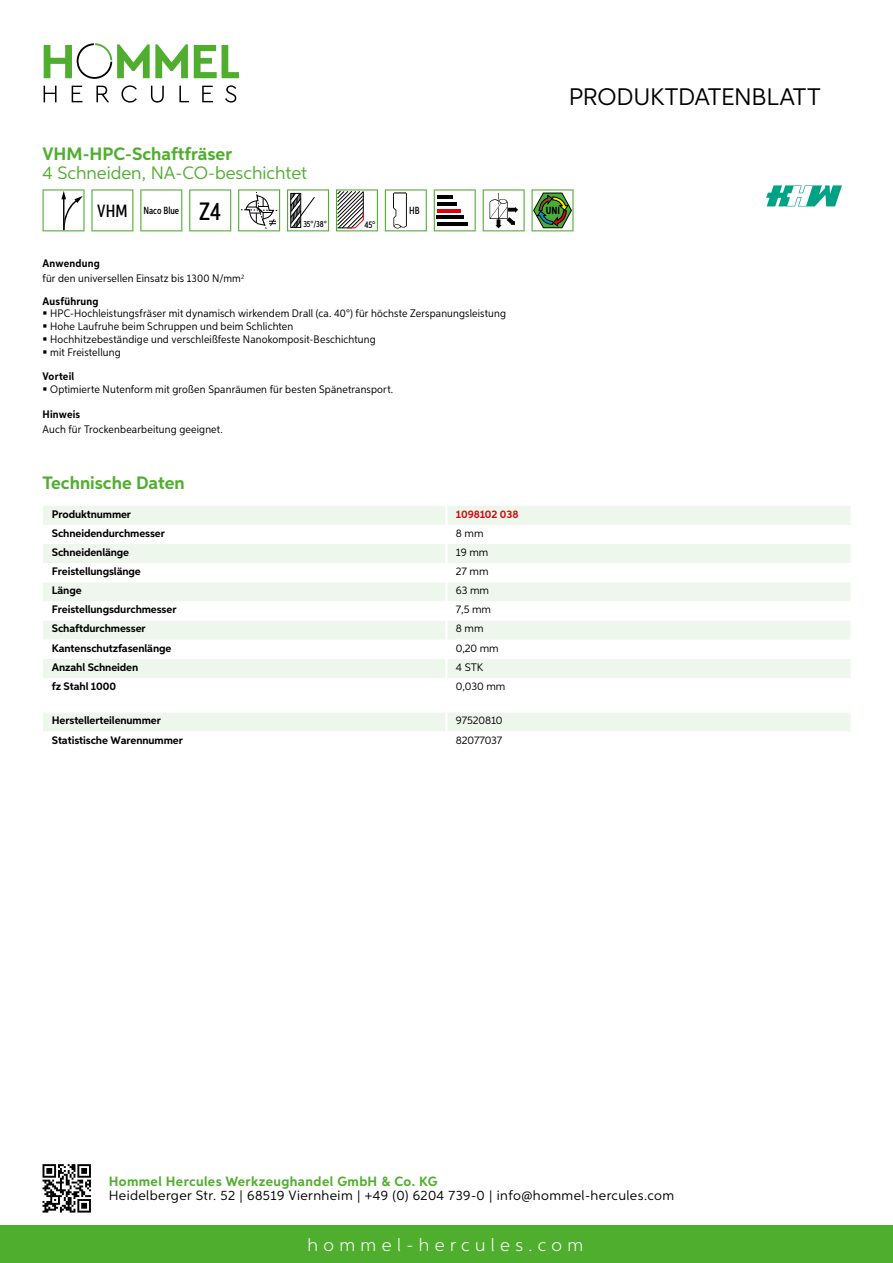
<style>
.page{position:relative;width:893px;height:1263px;background:#fff}
.page>*{position:absolute;margin:0;border:0;box-sizing:border-box;transform-origin:0 0}
.t1{font:500 25.2px "Aspira XX Nar";color:#000}
.t2{font:24px "Aspira";letter-spacing:-.01em;color:#000}
.t3{font:700 18px "Aspira";color:#50ae2f}
.t4{font:18px "Aspira";color:#50ae2f}
.t5{font:300 18px "Aspira";letter-spacing:.3em;color:#fff}
.t6{font:13.5px "Aspira";letter-spacing:.03em;color:#000}
.t7{font:700 13.5px "Aspira";letter-spacing:.03em;color:#50ae2f}
.t8{font:10.95px/12.8px "Aspira Nar";letter-spacing:.015em;color:#000}
.t9{font:700 10.95px "Aspira";letter-spacing:-.01em;color:#000}
.t10{font:10.95px "Aspira";letter-spacing:-.01em;color:#000}
.t11{font:700 10.95px "Aspira Nar";letter-spacing:.02em;color:#000}
.t12{font:700 10.95px "Aspira";letter-spacing:-.01em;color:#cd1013}
.t13{font:500 10.35px "Aspira XX Nar";color:#000}
.t14{font:700 10.35px "Aspira XX Nar";color:#000}
.t15{font:500 9.6px "Aspira XX Nar";color:#000}
.t16{font:500 8.85px "Aspira XX Nar";color:#000}
.s1{font-size:17.85px}
.s2{font-weight:700}
</style>
<div class="page">
<div style="left:0;top:1226px;width:893px;height:37px;background:#50ae2f"></div>
<svg style="left:43px;top:1164px;width:48px;height:48px"></svg>
<svg style="left:194px;top:45px;width:45px;height:33px"></svg>
<svg style="left:44px;top:43px;width:144px;height:36px"></svg>
<svg style="left:44px;top:86px;width:13px;height:16px"></svg>
<svg style="left:72px;top:86px;width:10px;height:16px"></svg>
<svg style="left:96px;top:86px;width:13px;height:16px"></svg>
<svg style="left:121px;top:85px;width:16px;height:18px"></svg>
<svg style="left:151px;top:86px;width:13px;height:17px"></svg>
<svg style="left:179px;top:86px;width:10px;height:16px"></svg>
<svg style="left:202px;top:86px;width:11px;height:16px"></svg>
<svg style="left:225px;top:85px;width:11px;height:18px"></svg>
<div style="left:43px;top:506px;width:807px;height:19px;background:#eef7eb"></div>
<svg style="left:43px;top:544px;width:807px;height:134px;fill:#eef7eb"></svg>
<hr style="left:445px;top:506px;width:3px;height:19px;background:#fff">
<hr style="left:445px;top:544px;width:3px;height:19px;background:#fff">
<hr style="left:445px;top:563px;width:3px;height:19px;background:#fff">
<hr style="left:445px;top:582px;width:3px;height:19px;background:#fff">
<hr style="left:445px;top:601px;width:3px;height:20px;background:#fff">
<hr style="left:445px;top:621px;width:3px;height:19px;background:#fff">
<hr style="left:445px;top:640px;width:3px;height:19px;background:#fff">
<hr style="left:445px;top:659px;width:3px;height:19px;background:#fff">
<div style="left:43px;top:713px;width:807px;height:18px;background:#eef7eb"></div>
<svg style="left:43px;top:189px;width:42px;height:42px"></svg>
<svg style="left:91px;top:189px;width:42px;height:42px"></svg>
<svg style="left:140px;top:189px;width:42px;height:42px"></svg>
<svg style="left:189px;top:189px;width:42px;height:42px"></svg>
<svg style="left:238px;top:189px;width:42px;height:42px"></svg>
<svg style="left:287px;top:189px;width:42px;height:42px"></svg>
<svg style="left:336px;top:189px;width:42px;height:42px"></svg>
<svg style="left:385px;top:189px;width:42px;height:42px"></svg>
<svg style="left:434px;top:189px;width:42px;height:42px"></svg>
<hr style="left:437px;top:196px;width:16px;height:3px;background:#000">
<hr style="left:437px;top:202px;width:20px;height:4px;background:#000">
<hr style="left:437px;top:209px;width:23px;height:3px;background:#e3000b">
<hr style="left:437px;top:216px;width:27px;height:3px;background:#000">
<hr style="left:437px;top:222px;width:31px;height:4px;background:#000">
<svg style="left:483px;top:189px;width:42px;height:42px"></svg>
<svg style="left:532px;top:189px;width:42px;height:42px"></svg>
<svg style="left:766px;top:185px;width:76px;height:21px"></svg>
<h2 class="t2" style="left:569px;top:82px;width:253px">Produktdatenblatt</h2>
<h3 class="t3" style="left:43px;top:142px;width:191px">VHM-HPC-Schaftfräser</h3>
<h3 class="t4" style="left:43px;top:162px;width:266px">4 Schneiden, NA-CO-beschichtet</h3>
<p class="t13" style="left:97px;top:204px;width:83px"><span class="s1">VHM</span> Naco Blue</p>
<h1 class="t1" style="left:199px;top:196px;width:23px">Z4</h1>
<p class="t16" style="left:303px;top:219px;width:25px">35°/38°</p>
<p class="t15" style="left:364px;top:219px;width:13px">45°</p>
<p class="t13" style="left:409px;top:204px;width:12px">HB</p>
<p class="t14" style="left:546px;top:205px;width:16px">UNI</p>
<p class="t8" style="left:43px;top:256px;width:203px;line-height:15.1px"><span class="s2">Anwendung<br></span>für den universellen Einsatz bis 1300 N/mm<sup>2</sup></p>
<p class="t11" style="left:43px;top:294px;width:58px">Ausführung</p>
<p class="t8" style="left:50px;top:307px;width:457px">HPC-Hochleistungsfräser mit dynamisch wirkendem Drall (ca. 40°) für höchste Zerspanungsleistung Hohe Laufruhe beim Schruppen und beim Schlichten<br>Hochhitzebeständige und verschleißfeste Nanokomposit-Beschichtung<br>mit Freistellung</p>
<p class="t11" style="left:43px;top:370px;width:33px">Vorteil</p>
<p class="t8" style="left:50px;top:382px;width:344px">Optimierte Nutenform mit großen Spanräumen für besten Spänetransport.</p>
<p class="t11" style="left:43px;top:407px;width:39px">Hinweis</p>
<p class="t8" style="left:43px;top:423px;width:182px">Auch für Trockenbearbeitung geeignet.</p>
<h3 class="t3" style="left:43px;top:472px;width:144px">Technische Daten</h3>
<p class="t9" style="left:52px;top:507px;width:81px">Produktnummer</p>
<p class="t12" style="left:456px;top:507px;width:64px">1098102 038</p>
<p class="t9" style="left:52px;top:526px;width:115px">Schneidendurchmesser</p>
<p class="t10" style="left:456px;top:526px;width:29px">8 mm</p>
<p class="t9" style="left:52px;top:545px;width:79px">Schneidenlänge</p>
<p class="t10" style="left:456px;top:545px;width:34px">19 mm</p>
<p class="t9" style="left:52px;top:565px;width:90px">Freistellungslänge</p>
<p class="t10" style="left:456px;top:565px;width:34px">27 mm</p>
<p class="t9" style="left:52px;top:584px;width:31px">Länge</p>
<p class="t10" style="left:456px;top:584px;width:35px">63 mm</p>
<p class="t9" style="left:52px;top:603px;width:126px">Freistellungsdurchmesser</p>
<p class="t10" style="left:456px;top:603px;width:37px">7,5 mm</p>
<p class="t9" style="left:52px;top:622px;width:95px">Schaftdurchmesser</p>
<p class="t10" style="left:456px;top:622px;width:29px">8 mm</p>
<p class="t9" style="left:52px;top:641px;width:121px">Kantenschutzfasenlänge</p>
<p class="t10" style="left:456px;top:641px;width:44px">0,20 mm</p>
<p class="t9" style="left:52px;top:660px;width:88px">Anzahl Schneiden</p>
<p class="t10" style="left:456px;top:660px;width:23px">4 STK</p>
<p class="t9" style="left:52px;top:679px;width:66px">fz Stahl 1000</p>
<p class="t10" style="left:456px;top:679px;width:51px">0,030 mm</p>
<p class="t9" style="left:52px;top:714px;width:111px">Herstellerteilenummer</p>
<p class="t10" style="left:456px;top:714px;width:48px">97520810</p>
<p class="t9" style="left:52px;top:733px;width:132px">Statistische Warennummer</p>
<p class="t10" style="left:456px;top:733px;width:48px">82077037</p>
<p class="t7" style="left:109px;top:1172px;width:330px">Hommel Hercules Werkzeughandel GmbH &amp; Co. KG</p>
<p class="t6" style="left:109px;top:1187px;width:567px">Heidelberger Str. 52 | 68519 Viernheim | +49 (0) 6204 739-0 | info@hommel-hercules.com</p>
<h3 class="t5" style="left:307px;top:1234px;width:277px">hommel-hercules.com</h3>
</div>
